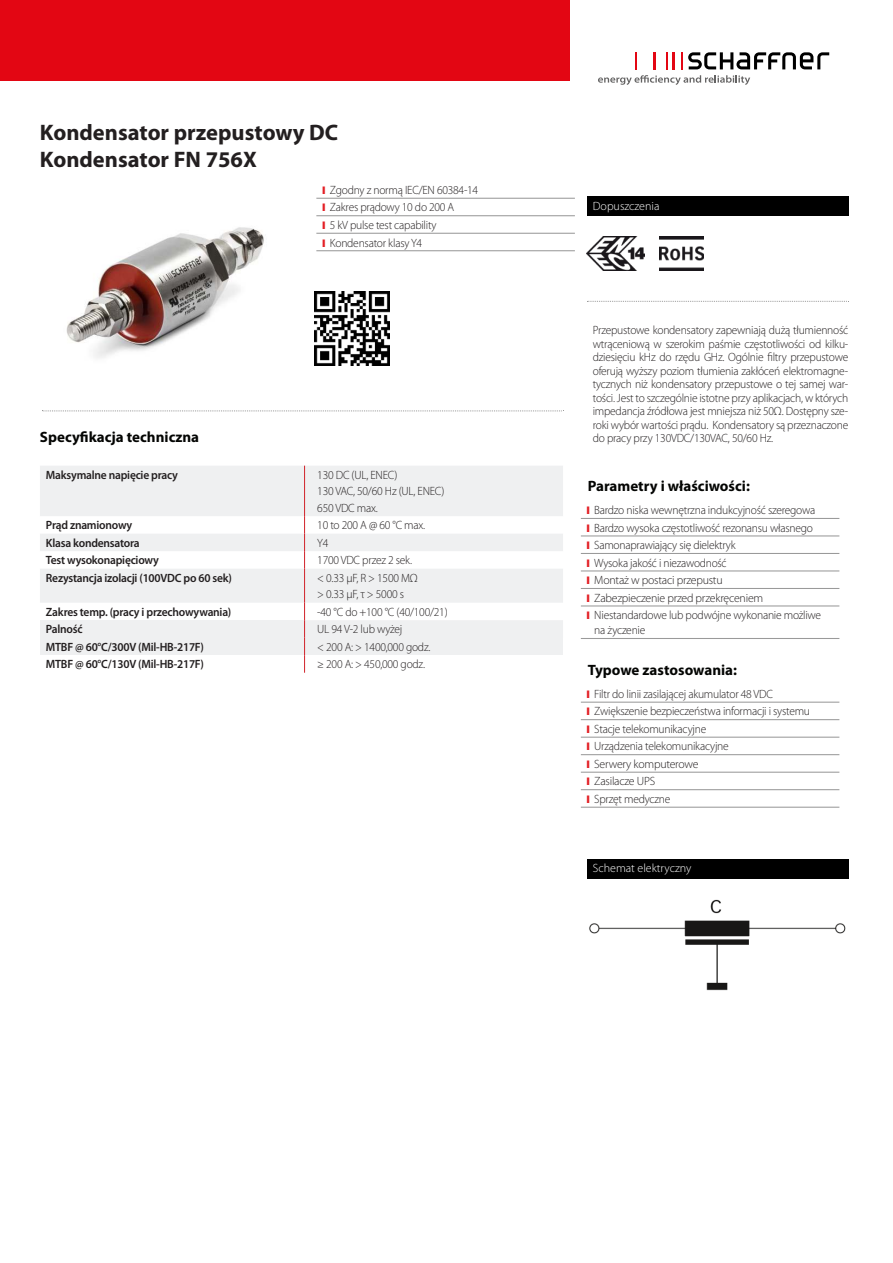
<style>
.page{position:relative;width:893px;height:1263px;background:#fff}
.page>*{position:absolute;margin:0;border:0;box-sizing:border-box;transform-origin:0 0}
.t1{font:700 22.5px "Myriad Pro";color:#231f20}
.t2{font:700 15px "Myriad Pro";color:#040503}
.t3{font:300 12px/13.5px "Myriad Pro";letter-spacing:-.02em;color:#231f20;text-align:justify;scale:.96 1}
.t4{font:600 12px "Myriad Pro";letter-spacing:-.02em;color:#231f20;scale:.96 1}
.t5{font:300 12px "Myriad Pro";letter-spacing:-.02em;color:#231f20}
.t6{font:300 12px "Myriad Pro";color:#fff}
.t7{font:300 12px "Myriad Pro";letter-spacing:-.02em;color:#231f20;scale:.95 1}
.s1{color:#e31f25}
</style>
<div class="page">
<div style="left:0;top:0;width:569px;height:81px;background:#e30613"></div>
<svg style="left:598px;top:75px;width:152px;height:10px"></svg>
<hr style="left:672px;top:52px;width:3px;height:17px;background:#e30613">
<svg style="left:681px;top:52px;width:1px;height:17px"></svg>
<svg style="left:666px;top:52px;width:2px;height:17px"></svg>
<hr style="left:653px;top:52px;width:3px;height:17px;background:#e30613">
<svg style="left:635px;top:52px;width:2px;height:17px"></svg>
<svg style="left:688px;top:52px;width:141px;height:17px"></svg>
<img style="left:66px;top:227px;width:198px;height:131px">
<img style="left:315px;top:292px;width:74px;height:74px">
<svg style="left:42px;top:410px;width:522px;height:1px"></svg>
<div style="left:587px;top:196px;width:262px;height:19px;background:#000"></div>
<svg style="left:587px;top:301px;width:262px;height:1px"></svg>
<img style="left:587px;top:237px;width:57px;height:33px">
<img style="left:659px;top:237px;width:45px;height:33px">
<div style="left:587px;top:859px;width:262px;height:19px;background:#000"></div>
<img style="left:589px;top:899px;width:257px;height:92px">
<hr style="left:316px;top:198px;width:259px;height:1px;background:#9a9a9a">
<hr style="left:316px;top:215px;width:259px;height:1px;background:#9a9a9a">
<hr style="left:316px;top:233px;width:259px;height:1px;background:#9a9a9a">
<hr style="left:316px;top:250px;width:259px;height:1px;background:#9a9a9a">
<hr style="left:581px;top:518px;width:258px;height:1px;background:#9a9a9a">
<hr style="left:581px;top:535px;width:258px;height:1px;background:#9a9a9a">
<hr style="left:581px;top:553px;width:258px;height:1px;background:#9a9a9a">
<hr style="left:581px;top:570px;width:258px;height:1px;background:#9a9a9a">
<hr style="left:581px;top:588px;width:258px;height:1px;background:#9a9a9a">
<hr style="left:581px;top:605px;width:258px;height:1px;background:#9a9a9a">
<hr style="left:581px;top:638px;width:258px;height:1px;background:#9a9a9a">
<hr style="left:581px;top:702px;width:258px;height:1px;background:#9a9a9a">
<hr style="left:581px;top:719px;width:258px;height:1px;background:#9a9a9a">
<hr style="left:581px;top:737px;width:258px;height:1px;background:#9a9a9a">
<hr style="left:581px;top:754px;width:258px;height:1px;background:#9a9a9a">
<hr style="left:581px;top:772px;width:258px;height:1px;background:#9a9a9a">
<hr style="left:581px;top:789px;width:258px;height:1px;background:#9a9a9a">
<hr style="left:581px;top:807px;width:258px;height:1px;background:#9a9a9a">
<svg style="left:40px;top:466px;width:523px;height:207px"></svg>
<p class="t1" style="left:40px;top:118px;width:300px">Kondensator przepustowy DC</p>
<p class="t1" style="left:40px;top:145px;width:218px">Kondensator FN 756X</p>
<p class="t3" style="left:322px;top:183px;width:164px"><span class="s1">┃</span> Zgodny z normą IEC/EN 60384-14</p>
<p class="t3" style="left:322px;top:201px;width:139px"><span class="s1">┃</span> Zakres prądowy 10 do 200 A</p>
<p class="t3" style="left:322px;top:218px;width:120px"><span class="s1">┃</span> 5 kV pulse test capability</p>
<p class="t3" style="left:322px;top:236px;width:106px"><span class="s1">┃</span> Kondensator klasy Y4</p>
<p class="t2" style="left:40px;top:427px;width:161px">Specyfikacja techniczna</p>
<p class="t4" style="left:46px;top:467px;width:139px">Maksymalne napięcie pracy</p>
<p class="t3" style="left:317px;top:468px;width:85px">130 DC (UL, ENEC)</p>
<p class="t3" style="left:317px;top:484px;width:134px">130 VAC, 50/60 Hz (UL, ENEC)</p>
<p class="t3" style="left:317px;top:501px;width:64px">650 VDC max.</p>
<p class="t4" style="left:46px;top:518px;width:92px">Prąd znamionowy</p>
<p class="t3" style="left:317px;top:518px;width:114px">10 to 200 A @ 60 °C max.</p>
<p class="t4" style="left:46px;top:535px;width:99px">Klasa kondensatora</p>
<p class="t3" style="left:317px;top:536px;width:13px">Y4</p>
<p class="t4" style="left:46px;top:553px;width:119px">Test wysokonapięciowy</p>
<p class="t3" style="left:317px;top:553px;width:100px">1700 VDC przez 2 sek.</p>
<p class="t4" style="left:46px;top:570px;width:195px">Rezystancja izolacji (100VDC po 60 sek)</p>
<p class="t3" style="left:317px;top:571px;width:106px">&lt; 0.33 μF, R &gt; 1500 MΩ</p>
<p class="t3" style="left:317px;top:587px;width:92px">&gt; 0.33 μF, τ &gt; 5000 s</p>
<p class="t4" style="left:46px;top:604px;width:195px">Zakres temp. (pracy i przechowywania)</p>
<p class="t3" style="left:317px;top:605px;width:137px">-40 °C do +100 °C (40/100/21)</p>
<p class="t4" style="left:46px;top:622px;width:40px">Palność</p>
<p class="t3" style="left:317px;top:623px;width:90px">UL 94 V-2 lub wyżej</p>
<p class="t4" style="left:46px;top:639px;width:166px">MTBF @ 60°C/300V (Mil-HB-217F)</p>
<p class="t3" style="left:317px;top:640px;width:119px">&lt; 200 A: &gt; 1400,000 godz.</p>
<p class="t4" style="left:46px;top:657px;width:166px">MTBF @ 60°C/130V (Mil-HB-217F)</p>
<p class="t3" style="left:317px;top:658px;width:114px">≥ 200 A: &gt; 450,000 godz.</p>
<p class="t6" style="left:593px;top:198px;width:68px">Dopuszczenia</p>
<p class="t3" style="left:593px;top:323px;width:268px">Przepustowe kondensatory zapewniają dużą tłumienność wtrąceniową w szerokim paśmie częstotliwości od kilku&shy;dziesięciu kHz do rzędu GHz. Ogólnie filtry przepustowe oferują wyższy poziom tłumienia zakłóceń elektromagne&shy;tycznych niż kondensatory przepustowe o tej samej war&shy;tości. Jest to szczególnie istotne przy aplikacjach, w których impedancja źródłowa jest mniejsza niż 50Ω. Dostępny sze&shy;roki wybór wartości prądu. Kondensatory są przeznaczone do pracy przy 130VDC/130VAC, 50/60 Hz.</p>
<p class="t2" style="left:588px;top:476px;width:164px">Parametry i właściwości:</p>
<p class="t3" style="left:587px;top:503px;width:240px"><span class="s1">┃</span> Bardzo niska wewnętrzna indukcyjność szeregowa</p>
<p class="t3" style="left:587px;top:521px;width:237px"><span class="s1">┃</span> Bardzo wysoka częstotliwość rezonansu własnego</p>
<p class="t3" style="left:587px;top:538px;width:157px"><span class="s1">┃</span> Samonaprawiający się dielektryk</p>
<p class="t7" style="left:587px;top:555px;width:149px"><span class="s1">┃</span> Wysoka jakość i niezawodność</p>
<p class="t5" style="left:587px;top:573px;width:137px"><span class="s1">┃</span> Montaż w postaci przepustu</p>
<p class="t5" style="left:587px;top:590px;width:178px"><span class="s1">┃</span> Zabezpieczenie przed przekręceniem</p>
<p class="t3" style="left:594px;top:608px;width:238px;line-height:15px;text-indent:-7px"><span class="s1">┃</span> Niestandardowe lub podwójne wykonanie możliwe na życzenie</p>
<p class="t2" style="left:588px;top:660px;width:151px">Typowe zastosowania:</p>
<p class="t3" style="left:587px;top:687px;width:195px"><span class="s1">┃</span> Filtr do linii zasilającej akumulator 48 VDC</p>
<p class="t3" style="left:587px;top:704px;width:234px"><span class="s1">┃</span> Zwiększenie bezpieczeństwa informacji i systemu</p>
<p class="t3" style="left:587px;top:722px;width:126px"><span class="s1">┃</span> Stacje telekomunikacyjne</p>
<p class="t3" style="left:587px;top:739px;width:149px"><span class="s1">┃</span> Urządzenia telekomunikacyjne</p>
<p class="t5" style="left:587px;top:757px;width:113px"><span class="s1">┃</span> Serwery komputerowe</p>
<p class="t5" style="left:587px;top:774px;width:70px"><span class="s1">┃</span> Zasilacze UPS</p>
<p class="t3" style="left:587px;top:792px;width:88px"><span class="s1">┃</span> Sprzęt medyczne</p>
<p class="t6" style="left:593px;top:861px;width:100px">Schemat elektryczny</p>
</div>
